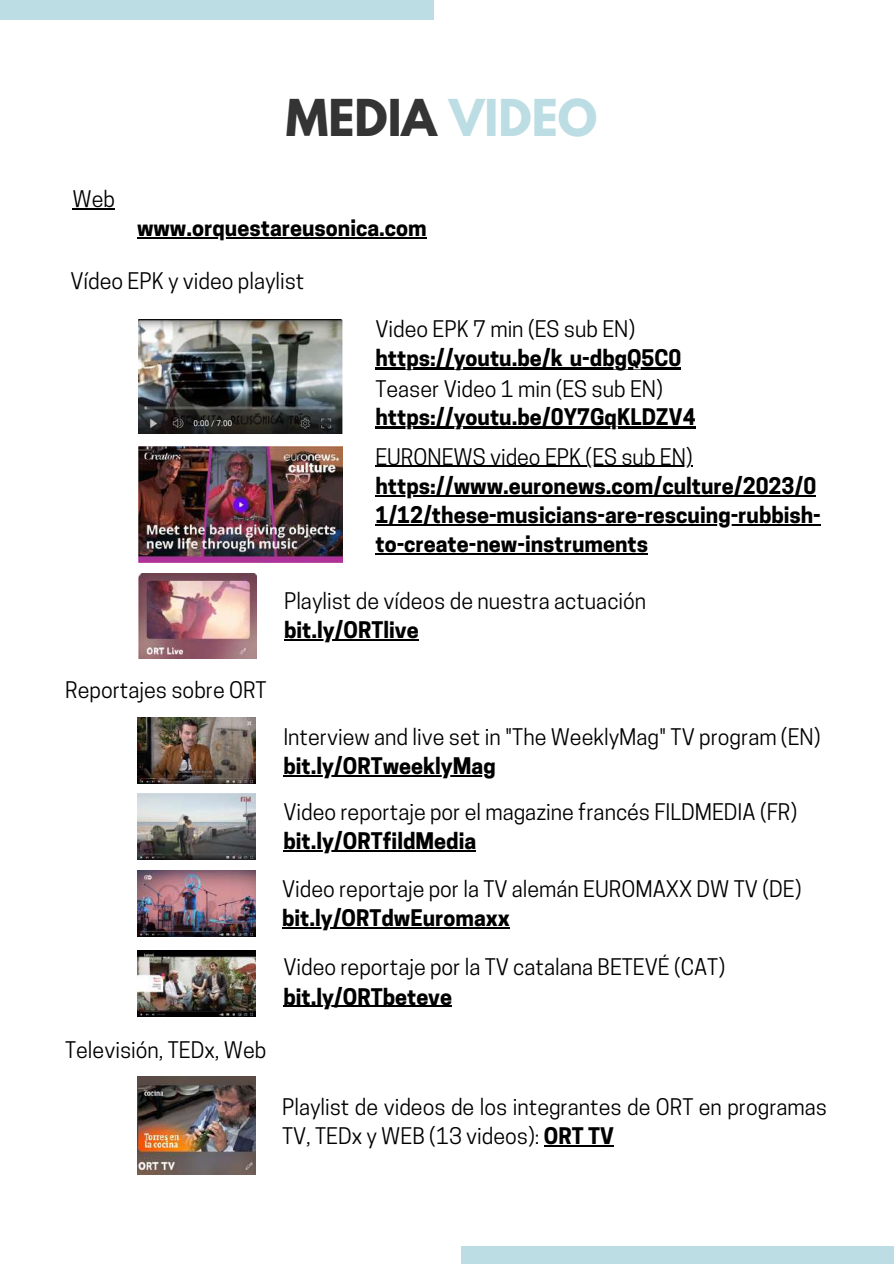
<style>
.page{position:relative;width:894px;height:1264px;background:#fff}
.page>*{position:absolute;margin:0;border:0;box-sizing:border-box;transform-origin:0 0}
.t1{font:700 45px "League Spartan";color:#343434}
.t2{font:21.45px/29.2px "Cooper Hewitt";color:#000}
.t3{font:700 21.45px/29.2px "Cooper Hewitt";color:#000}
.s1{color:#bcdde3}
.s2{font-weight:700}
</style>
<div class="page">
<div style="left:461px;top:1246px;width:432px;height:17px;background:#bcdde3"></div>
<div style="left:0;top:0;width:434px;height:20px;background:#bcdde3"></div>
<img style="left:137px;top:870px;width:118px;height:66px">
<img style="left:137px;top:793px;width:118px;height:66px">
<img style="left:137px;top:717px;width:118px;height:66px">
<img style="left:137px;top:1076px;width:118px;height:98px">
<hr style="left:282px;top:927px;width:227px;height:1px;background:#000">
<hr style="left:283px;top:775px;width:212px;height:1px;background:#000">
<hr style="left:543px;top:1145px;width:70px;height:1px;background:#000">
<hr style="left:72px;top:208px;width:43px;height:1px;background:#000">
<hr style="left:137px;top:237px;width:289px;height:1px;background:#000">
<hr style="left:283px;top:850px;width:193px;height:1px;background:#000">
<img style="left:138px;top:319px;width:205px;height:114px">
<img style="left:138px;top:573px;width:118px;height:85px">
<hr style="left:284px;top:639px;width:134px;height:1px;background:#000">
<hr style="left:375px;top:367px;width:306px;height:2px;background:#000">
<hr style="left:375px;top:426px;width:320px;height:2px;background:#000">
<img style="left:138px;top:446px;width:205px;height:116px">
<hr style="left:375px;top:466px;width:317px;height:1px;background:#000">
<hr style="left:375px;top:495px;width:441px;height:1px;background:#000">
<hr style="left:375px;top:524px;width:445px;height:1px;background:#000">
<hr style="left:375px;top:553px;width:273px;height:1px;background:#000">
<img style="left:137px;top:950px;width:118px;height:66px">
<hr style="left:283px;top:1005px;width:169px;height:1px;background:#000">
<p class="t2" style="left:72px;top:187px;width:44px">Web</p>
<h1 class="t1" style="left:286px;top:96px;width:313px">MEDIA <span class="s1">VIDEO</span></h1>
<p class="t3" style="left:137px;top:216px;width:291px">www.orquestareusonica.com</p>
<p class="t2" style="left:70px;top:269px;width:235px">Vídeo EPK y video playlist</p>
<p class="t2" style="left:375px;top:317px;width:261px">Video EPK 7 min (ES sub EN)</p>
<p class="t3" style="left:375px;top:346px;width:307px">https://youtu.be/k_u-dbgQ5C0</p>
<p class="t2" style="left:375px;top:377px;width:289px">Teaser Video 1 min (ES sub EN)</p>
<p class="t3" style="left:375px;top:405px;width:321px">https://youtu.be/0Y7GqKLDZV4</p>
<p class="t2" style="left:375px;top:444px;width:318px">EURONEWS video EPK (ES sub EN)</p>
<p class="t3" style="left:375px;top:474px;width:447px">https://www.euronews.com/culture/2023/0<br>1/12/these-musicians-are-rescuing-rubbish&shy;to-create-new-instruments</p>
<p class="t2" style="left:65px;top:678px;width:203px">Reportajes sobre ORT</p>
<p class="t2" style="left:65px;top:1038px;width:203px">Televisión, TEDx, Web</p>
<p class="t2" style="left:284px;top:589px;width:363px">Playlist de vídeos de nuestra actuación</p>
<p class="t3" style="left:284px;top:618px;width:136px">bit.ly/ORTlive</p>
<p class="t2" style="left:283px;top:725px;width:538px">Interview and live set in "The WeeklyMag" TV program (EN)</p>
<p class="t3" style="left:283px;top:754px;width:214px">bit.ly/ORTweeklyMag</p>
<p class="t2" style="left:283px;top:800px;width:515px">Video reportaje por el magazine francés FILDMEDIA (FR)</p>
<p class="t3" style="left:283px;top:829px;width:194px">bit.ly/ORTfildMedia</p>
<p class="t2" style="left:282px;top:876px;width:521px">Video reportaje por la TV alemán EUROMAXX DW TV (DE)</p>
<p class="t3" style="left:282px;top:905px;width:229px">bit.ly/ORTdwEuromaxx</p>
<p class="t2" style="left:283px;top:955px;width:443px">Video reportaje por la TV catalana BETEVÉ (CAT)</p>
<p class="t3" style="left:283px;top:984px;width:170px">bit.ly/ORTbeteve</p>
<p class="t2" style="left:282px;top:1095px;width:546px">Playlist de videos de los integrantes de ORT en programas<br>TV, TEDx y WEB (13 videos): <span class="s2">ORT TV</span></p>
</div>
